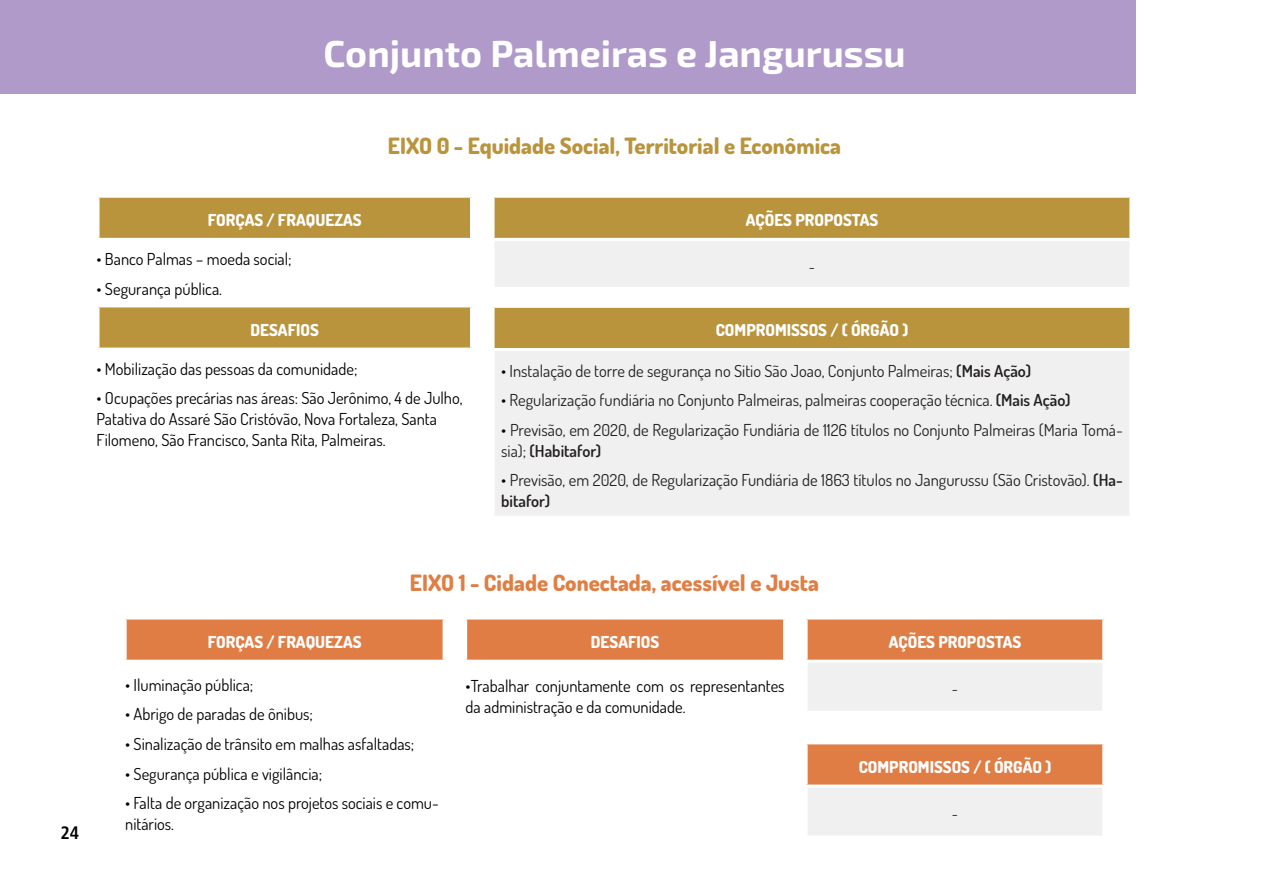
<style>
.page{position:relative;width:1263px;height:893px;background:#fff}
.page>*{position:absolute;margin:0;border:0;box-sizing:border-box;transform-origin:0 0}
.t1{font:700 37.5px "Exo 2.0";color:#fff}
.t2{font:800 22.5px "Dosis";color:#b9943c}
.t3{font:800 22.5px "Dosis";color:#e07e43}
.t4{font:700 condensed 18px "Frutiger LT";color:#000}
.t5{font:16.5px/21px "Dosis";color:#000}
.t6{font:16.5px/21px "Dosis";color:#231f20}
.t7{font:800 16.5px "Dosis";color:#fff}
.t8{font:15px "Dosis";color:#231f20}
.s1{color:#000}
.s2{font-weight:600}
</style>
<div class="page">
<div style="left:0;top:0;width:1135px;height:94px;background:#b09ac9"></div>
<div style="left:493px;top:196px;width:638px;height:43px;background:#b9943d"></div>
<div style="left:493px;top:239px;width:638px;height:50px;background:#f0f0f0"></div>
<hr style="left:492px;top:195px;width:640px;height:3px;background:#fff">
<hr style="left:492px;top:198px;width:3px;height:40px;background:#fff">
<hr style="left:492px;top:238px;width:640px;height:3px;background:#fff">
<hr style="left:492px;top:241px;width:3px;height:46px;background:#fff">
<hr style="left:492px;top:287px;width:640px;height:3px;background:#fff">
<hr style="left:1129px;top:198px;width:3px;height:40px;background:#fff">
<hr style="left:1129px;top:241px;width:3px;height:46px;background:#fff">
<div style="left:493px;top:306px;width:638px;height:43px;background:#b9943d"></div>
<div style="left:493px;top:349px;width:638px;height:168px;background:#f0f0f0"></div>
<hr style="left:492px;top:305px;width:640px;height:3px;background:#fff">
<hr style="left:492px;top:348px;width:640px;height:3px;background:#fff">
<hr style="left:492px;top:516px;width:640px;height:3px;background:#fff">
<hr style="left:492px;top:308px;width:3px;height:40px;background:#fff">
<hr style="left:1129px;top:308px;width:3px;height:40px;background:#fff">
<hr style="left:492px;top:351px;width:3px;height:165px;background:#fff">
<hr style="left:1129px;top:351px;width:3px;height:165px;background:#fff">
<div style="left:98px;top:196px;width:373px;height:43px;background:#b9943d"></div>
<hr style="left:97px;top:195px;width:376px;height:3px;background:#fff">
<hr style="left:97px;top:198px;width:3px;height:40px;background:#fff">
<hr style="left:97px;top:238px;width:376px;height:3px;background:#fff">
<hr style="left:470px;top:198px;width:3px;height:40px;background:#fff">
<div style="left:98px;top:306px;width:373px;height:43px;background:#b9943d"></div>
<hr style="left:97px;top:304px;width:376px;height:3px;background:#fff">
<hr style="left:97px;top:307px;width:3px;height:41px;background:#fff">
<hr style="left:97px;top:348px;width:376px;height:3px;background:#fff">
<hr style="left:470px;top:307px;width:3px;height:41px;background:#fff">
<div style="left:806px;top:618px;width:298px;height:43px;background:#e07d45"></div>
<div style="left:806px;top:661px;width:298px;height:51px;background:#f0f0f0"></div>
<hr style="left:805px;top:616px;width:300px;height:3px;background:#fff">
<hr style="left:805px;top:619px;width:3px;height:41px;background:#fff">
<hr style="left:805px;top:660px;width:300px;height:3px;background:#fff">
<hr style="left:805px;top:663px;width:3px;height:48px;background:#fff">
<hr style="left:805px;top:711px;width:300px;height:3px;background:#fff">
<hr style="left:1102px;top:619px;width:3px;height:41px;background:#fff">
<hr style="left:1102px;top:663px;width:3px;height:48px;background:#fff">
<div style="left:806px;top:743px;width:298px;height:43px;background:#e07d45"></div>
<div style="left:806px;top:786px;width:298px;height:51px;background:#f0f0f0"></div>
<hr style="left:805px;top:741px;width:300px;height:3px;background:#fff">
<hr style="left:805px;top:784px;width:300px;height:3px;background:#fff">
<hr style="left:805px;top:836px;width:300px;height:3px;background:#fff">
<hr style="left:805px;top:744px;width:3px;height:40px;background:#fff">
<hr style="left:1102px;top:744px;width:3px;height:40px;background:#fff">
<hr style="left:805px;top:787px;width:3px;height:49px;background:#fff">
<hr style="left:1102px;top:787px;width:3px;height:49px;background:#fff">
<div style="left:125px;top:618px;width:319px;height:43px;background:#e07d45"></div>
<hr style="left:124px;top:616px;width:322px;height:3px;background:#fff">
<hr style="left:124px;top:619px;width:3px;height:41px;background:#fff">
<hr style="left:124px;top:660px;width:322px;height:3px;background:#fff">
<hr style="left:443px;top:619px;width:3px;height:41px;background:#fff">
<div style="left:466px;top:618px;width:318px;height:43px;background:#e07d45"></div>
<hr style="left:464px;top:616px;width:322px;height:3px;background:#fff">
<hr style="left:464px;top:619px;width:3px;height:41px;background:#fff">
<hr style="left:464px;top:660px;width:322px;height:3px;background:#fff">
<hr style="left:783px;top:619px;width:3px;height:41px;background:#fff">
<h1 class="t1" style="left:323px;top:31px;width:584px">Conjunto Palmeiras e Jangurussu</h1>
<p class="t7" style="left:208px;top:210px;width:155px">FORÇAS / FRAQUEZAS</p>
<p class="t5" style="left:97px;top:248px;width:197px">• Banco Palmas – moeda social;</p>
<p class="t5" style="left:97px;top:278px;width:127px">• Segurança pública.</p>
<h2 class="t2" style="left:388px;top:131px;width:455px">EIXO 0 - Equidade Social, Territorial e Econômica</h2>
<p class="t7" style="left:746px;top:210px;width:134px">AÇÕES PROPOSTAS</p>
<p class="t8" style="left:809px;top:256px;width:8px">-</p>
<p class="t7" style="left:251px;top:319px;width:70px">DESAFIOS</p>
<p class="t5" style="left:97px;top:358px;width:262px">• Mobilização das pessoas da comunidade;</p>
<p class="t5" style="left:97px;top:387px;width:368px">• Ocupações precárias nas áreas: São Jerônimo, 4 de Julho,<br>Patativa do Assaré São Cristóvão, Nova Fortaleza, Santa<br>Filomeno, São Francisco, Santa Rita, Palmeiras.</p>
<p class="t7" style="left:716px;top:320px;width:194px">COMPROMISSOS / ( ÓRGÃO )</p>
<p class="t6" style="left:501px;top:360px;width:531px"><span class="s1">•</span> Instalação de torre de segurança no Sitio São Joao, Conjunto Palmeiras; <span class="s2">(Mais Ação)</span></p>
<p class="t6" style="left:501px;top:389px;width:571px"><span class="s1">•</span> Regularização fundiária no Conjunto Palmeiras, palmeiras cooperação técnica. <span class="s2">(Mais Ação)</span></p>
<p class="t6" style="left:501px;top:419px;width:623px"><span class="s1">•</span> Previsão, em 2020, de Regularização Fundiária de 1126 títulos no Conjunto Palmeiras (Maria Tomá&shy;sia); <span class="s2">(Habitafor)</span></p>
<p class="t6" style="left:501px;top:469px;width:623px"><span class="s1">•</span> Previsão, em 2020, de Regularização Fundiária de 1863 títulos no Jangurussu (São Cristovão). <span class="s2">(Ha&shy;bitafor)</span></p>
<p class="t4" style="left:60px;top:822px;width:20px">24</p>
<h2 class="t3" style="left:410px;top:569px;width:410px">EIXO 1 - Cidade Conectada, acessível e Justa</h2>
<p class="t7" style="left:208px;top:631px;width:155px">FORÇAS / FRAQUEZAS</p>
<p class="t7" style="left:591px;top:631px;width:70px">DESAFIOS</p>
<p class="t5" style="left:125px;top:674px;width:130px">• Iluminação pública;</p>
<p class="t5" style="left:125px;top:703px;width:189px">• Abrigo de paradas de ônibus;</p>
<p class="t5" style="left:125px;top:733px;width:291px">• Sinalização de trânsito em malhas asfaltadas;</p>
<p class="t5" style="left:125px;top:762px;width:198px">• Segurança pública e vigilância;</p>
<p class="t5" style="left:125px;top:792px;width:315px">• Falta de organização nos projetos sociais e comu&shy;nitários.</p>
<p class="t5" style="left:466px;top:675px;width:320px">•Trabalhar conjuntamente com os representantes da administração e da comunidade.</p>
<p class="t7" style="left:889px;top:631px;width:134px">AÇÕES PROPOSTAS</p>
<p class="t8" style="left:952px;top:679px;width:8px">-</p>
<p class="t7" style="left:859px;top:756px;width:194px">COMPROMISSOS / ( ÓRGÃO )</p>
<p class="t8" style="left:952px;top:804px;width:8px">-</p>
</div>
